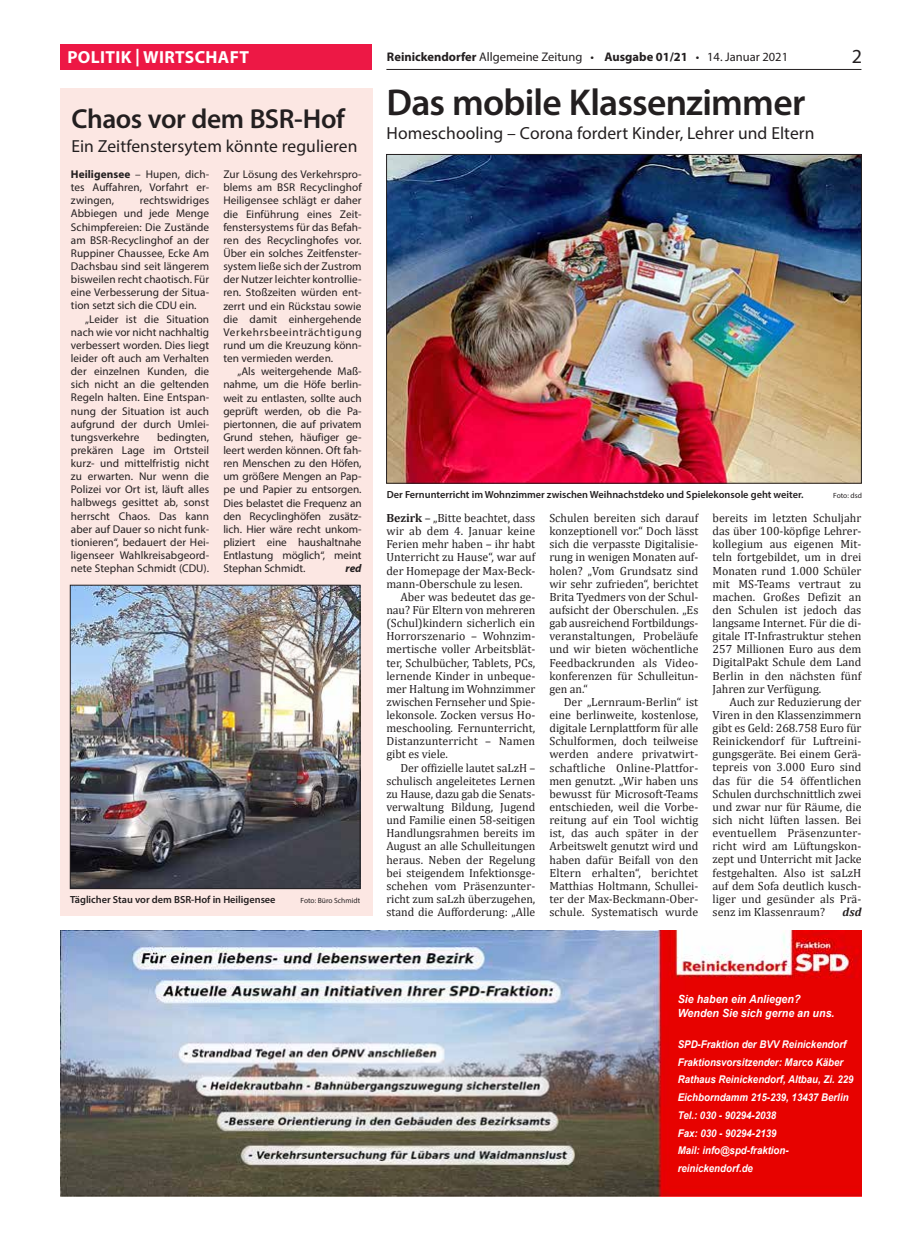
<style>
.page{position:relative;width:904px;height:1241px;background:#fff}
.page>*{position:absolute;margin:0;border:0;box-sizing:border-box;transform-origin:0 0}
.t1{font:600 37.5px "Myriad Pro";letter-spacing:-.02em;color:#231f20}
.t2{font:600 27.5px "Myriad Pro";letter-spacing:-.015em;color:#231f20}
.t3{font:20px "Myriad Pro";color:#231f20}
.t4{font:17.5px "Myriad Pro";letter-spacing:.005em;color:#231f20}
.t5{font:700 17.5px "Myriad Pro";letter-spacing:.02em;color:#fff}
.t6{font:12.5px "Myriad Pro";color:#231f20}
.t7{font:11.88px/13.1px "Cambria";color:#231f20;text-align:justify}
.t8{font:italic 700 11.88px "Cambria";color:#231f20}
.t9{font:11.25px/13.1px "Myriad Pro";letter-spacing:.005em;color:#231f20;text-align:justify}
.t10{font:italic 700 11.25px/13.5px "Arial";color:#fff;scale:.95 1}
.t11{font:italic 700 11.25px "Myriad Pro";color:#231f20}
.t12{font:italic 700 10.62px/17.8px "Arial";color:#fff;scale:.91 1}
.t13{font:600 10.25px "Myriad Pro";color:#231f20}
.t14{font:7.5px "Myriad Pro";color:#231f20}
.s1{font-weight:700}
</style>
<div class="page">
<hr style="left:386px;top:69px;width:475px;height:1px;background:#231f20">
<div style="left:60px;top:44px;width:312px;height:25px;background:#ed1845"></div>
<div style="left:60px;top:89px;width:312px;height:826px;background:#fce7e3"></div>
<img style="left:72px;top:587px;width:286px;height:299px">
<div style="left:70px;top:585px;width:290px;height:303px;border:1px solid #231f20"></div>
<img style="left:388px;top:156px;width:471px;height:325px">
<div style="left:386px;top:154px;width:475px;height:329px;border:1px solid #231f20"></div>
<img style="left:60px;top:930px;width:801px;height:266px">
<h3 class="t5" style="left:67px;top:46px;width:183px">POLITIK | WIRTSCHAFT</h3>
<p class="t6" style="left:387px;top:49px;width:402px"><span class="s1">Reinickendorfer</span> Allgemeine Zeitung • <span class="s1">Ausgabe 01/21</span> • 14. Januar 2021</p>
<h3 class="t3" style="left:851px;top:44px;width:12px">2</h3>
<h2 class="t2" style="left:71px;top:101px;width:275px">Chaos vor dem BSR-Hof</h2>
<h3 class="t4" style="left:71px;top:135px;width:287px">Ein Zeitfenstersytem könnte regulieren</h3>
<p class="t9" style="left:71px;top:167px;width:140px"><span class="s1">Heiligensee</span> – Hupen, dich&shy;tes Auffahren, Vorfahrt er&shy;zwingen,</p>
<p class="t9" style="left:71px;top:194px;width:140px;text-indent:69px">rechtswidriges Abbiegen und jede Menge Schimpfereien: Die Zustände am BSR-Recyclinghof an der Ruppiner Chaussee, Ecke Am Dachsbau sind seit längerem bisweilen recht chaotisch. Für eine Verbesserung der Situa&shy;tion setzt sich die CDU ein.</p>
<p class="t9" style="left:71px;top:312px;width:140px;text-indent:14px">„Leider ist die Situation nach wie vor nicht nachhaltig verbessert worden. Dies liegt leider oft auch am Verhalten der einzelnen Kunden, die sich nicht an die geltenden Regeln halten. Eine Entspan&shy;nung der Situation ist auch aufgrund der durch Umlei&shy;tungsverkehre</p>
<p class="t9" style="left:71px;top:430px;width:140px;text-indent:86px">bedingten, prekären Lage im Ortsteil kurz- und mittelfristig nicht zu erwarten. Nur wenn die Polizei vor Ort ist, läuft alles halbwegs gesittet ab, sonst herrscht Chaos. Das kann aber auf Dauer so nicht funk&shy;tionieren“, bedauert der Hei&shy;ligenseer Wahlkreisabgeord&shy;nete Stephan Schmidt (CDU).</p>
<p class="t9" style="left:223px;top:168px;width:140px">Zur Lösung des Verkehrspro&shy;blems am BSR Recyclinghof Heiligensee schlägt er daher die Einführung eines Zeit&shy;fenstersystems für das Befah&shy;ren des Recyclinghofes vor.<br>Über ein solches Zeitfenster&shy;system ließe sich der Zustrom der Nutzer leichter kontrollie&shy;ren. Stoßzeiten würden ent&shy;zerrt und ein Rückstau sowie die damit einhergehende Verkehrsbeeinträchtigung rund um die Kreuzung könn&shy;ten vermieden werden.</p>
<p class="t9" style="left:223px;top:364px;width:140px;text-indent:14px">„Als weitergehende Maß&shy;nahme, um die Höfe berlin&shy;weit zu entlasten, sollte auch geprüft werden, ob die Pa&shy;piertonnen, die auf privatem Grund stehen, häufiger ge&shy;leert werden können. Oft fah&shy;ren Menschen zu den Höfen, um größere Mengen an Pap&shy;pe und Papier zu entsorgen.<br>Dies belastet die Frequenz an den Recyclinghöfen zusätz&shy;lich. Hier wäre recht unkom&shy;pliziert eine haushaltnahe Entlastung möglich“, meint Stephan Schmidt.</p>
<p class="t11" style="left:345px;top:561px;width:18px">red</p>
<p class="t13" style="left:70px;top:892px;width:207px">Täglicher Stau vor dem BSR-Hof in Heiligensee</p>
<p class="t14" style="left:300px;top:895px;width:61px">Foto: Büro Schmidt</p>
<h1 class="t1" style="left:386px;top:78px;width:420px">Das mobile Klassenzimmer</h1>
<h3 class="t4" style="left:386px;top:122px;width:429px">Homeschooling – Corona fordert Kinder, Lehrer und Eltern</h3>
<p class="t13" style="left:387px;top:487px;width:418px">Der Fernunterricht im Wohnzimmer zwischen Weihnachstdeko und Spielekonsole geht weiter.</p>
<p class="t14" style="left:833px;top:490px;width:30px">Foto: dsd</p>
<p class="t7" style="left:386px;top:511px;width:150px"><span class="s1">Bezirk</span> – „Bitte beachtet, dass wir ab dem 4. Januar keine Ferien mehr haben – ihr habt Unterricht zu Hause“, war auf der Homepage der Max-Beck&shy;mann-Oberschule zu lesen.</p>
<p class="t7" style="left:386px;top:590px;width:150px;text-indent:14px">Aber was bedeutet das ge&shy;nau? Für Eltern von mehreren (Schul)kindern sicherlich ein Horrorszenario – Wohnzim&shy;mertische voller Arbeitsblät&shy;ter, Schulbücher, Tablets, PCs, lernende Kinder in unbeque&shy;mer Haltung im Wohnzimmer zwischen Fernseher und Spie&shy;lekonsole. Zocken versus Ho&shy;meschooling. Fernunterricht, Distanzunterricht – Namen gibt es viele.</p>
<p class="t7" style="left:386px;top:760px;width:150px;text-indent:14px">Der offizielle lautet saLzH – schulisch angeleitetes Lernen zu Hause, dazu gab die Senats&shy;verwaltung Bildung, Jugend und Familie einen 58-seitigen Handlungsrahmen bereits im August an alle Schulleitungen heraus. Neben der Regelung bei steigendem Infektionsge&shy;schehen vom Präsenzunter&shy;richt zum saLzh überzugehen, stand die Aufforderung: „Alle</p>
<p class="t7" style="left:549px;top:511px;width:150px">Schulen bereiten sich darauf konzeptionell vor.“ Doch lässt sich die verpasste Digitalisie&shy;rung in wenigen Monaten auf&shy;holen? „Vom Grundsatz sind wir sehr zufrieden“, berichtet Brita Tyedmers von der Schul&shy;aufsicht der Oberschulen. „Es gab ausreichend Fortbildungs&shy;veranstaltungen, Probeläufe und wir bieten wöchentliche Feedbackrunden als Video&shy;konferenzen für Schulleitun&shy;gen an.“</p>
<p class="t7" style="left:549px;top:695px;width:150px;text-indent:14px">Der „Lernraum-Berlin“ ist eine berlinweite, kostenlose, digitale Lernplattform für alle Schulformen, doch teilweise werden andere privatwirt&shy;schaftliche Online-Plattfor&shy;men genutzt. „Wir haben uns bewusst für Microsoft-Teams entschieden, weil die Vorbe&shy;reitung auf ein Tool wichtig ist, das auch später in der Arbeitswelt genutzt wird und haben dafür Beifall von den Eltern erhalten“, berichtet Matthias Holtmann, Schullei&shy;ter der Max-Beckmann-Ober&shy;schule. Systematisch wurde</p>
<p class="t7" style="left:712px;top:511px;width:150px">bereits im letzten Schuljahr das über 100-köpfige Lehrer&shy;kollegium aus eigenen Mit&shy;teln fortgebildet, um in drei Monaten rund 1.000 Schüler mit MS-Teams vertraut zu machen. Großes Defizit an den Schulen ist jedoch das langsame Internet. Für die di&shy;gitale IT-Infrastruktur stehen 257 Millionen Euro aus dem DigitalPakt Schule dem Land Berlin in den nächsten fünf Jahren zur Verfügung.</p>
<p class="t7" style="left:712px;top:695px;width:150px;text-indent:17px">Auch zur Reduzierung der Viren in den Klassenzimmern gibt es Geld: 268.758 Euro für Reinickendorf für Luftreini&shy;gungsgeräte. Bei einem Gerä&shy;tepreis von 3.000 Euro sind das für die 54 öffentlichen Schulen durchschnittlich zwei und zwar nur für Räume, die sich nicht lüften lassen. Bei eventuellem Präsenzunter&shy;richt wird am Lüftungskon&shy;zept und Unterricht mit Jacke festgehalten. Also ist saLzH auf dem Sofa deutlich kusch&shy;liger und gesünder als Prä&shy;senz im Klassenraum?</p>
<p class="t8" style="left:842px;top:903px;width:20px">dsd</p>
<p class="t10" style="left:677px;top:992px;width:166px">Sie haben ein Anliegen?<br>Wenden Sie sich gerne an uns.</p>
<p class="t12" style="left:677px;top:1035px;width:195px">SPD-Fraktion der BVV Reinickendorf<br>Fraktionsvorsitzender: Marco Käber<br>Rathaus Reinickendorf, Altbau, Zi. 229<br>Eichborndamm 215-239, 13437 Berlin<br>Tel.: 030 - 90294-2038<br>Fax: 030 - 90294-2139<br>Mail: info@spd-fraktion&shy;reinickendorf.de</p>
</div>
